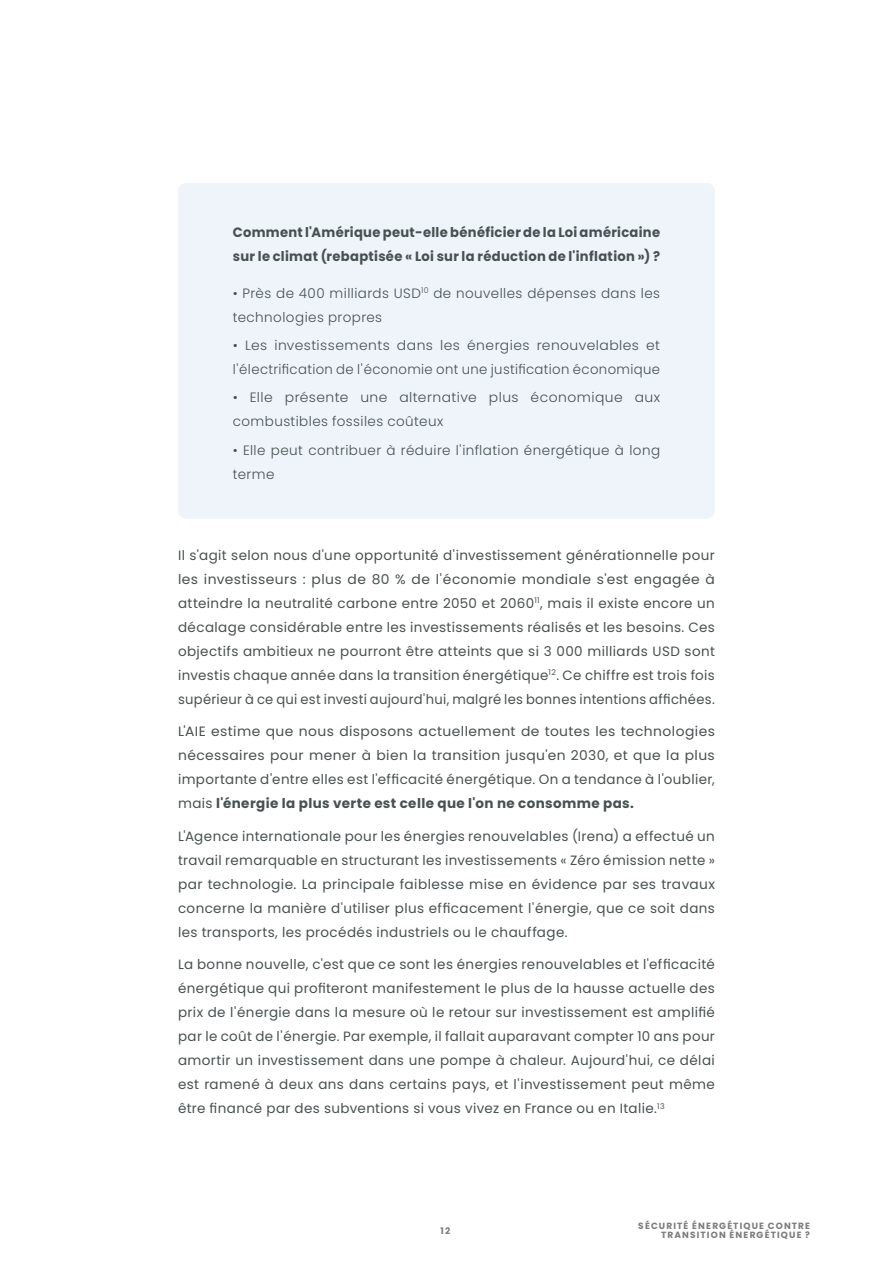
<style>
.page{position:relative;width:893px;height:1263px;background:#fff}
.page>*{position:absolute;margin:0;border:0;box-sizing:border-box;transform-origin:0 0}
.t1{font:13.5px/24px "Poppins";letter-spacing:.03em;color:#475151;text-align:justify}
.t2{font:300 13.5px/24px "Poppins";letter-spacing:.03em;color:#475151}
.t3{font:700 13.5px/24px "Poppins";letter-spacing:.025em;color:#475151}
.t4{font:700 9px/9px "Poppins";letter-spacing:.13em;color:#7c7b7b;text-align:right}
.s1{font-weight:700}
</style>
<div class="page">
<div style="left:178px;top:183px;width:537px;height:336px;background:#eef4f9;border-radius:9px"></div>
<p class="t3" style="left:233px;top:220px;width:429px">Comment l'Amérique peut-elle bénéficier de la Loi américaine sur le climat (rebaptisée « Loi sur la réduction de l'inflation ») ?</p>
<p class="t2" style="left:233px;top:281px;width:429px">• Près de 400 milliards USD<sup>10</sup> de nouvelles dépenses dans les technologies propres</p>
<p class="t2" style="left:233px;top:333px;width:429px">• Les investissements dans les énergies renouvelables et l'électrification de l'économie ont une justification économique</p>
<p class="t2" style="left:233px;top:386px;width:429px">• Elle présente une alternative plus économique aux combustibles fossiles coûteux</p>
<p class="t2" style="left:233px;top:438px;width:429px">• Elle peut contribuer à réduire l'inflation énergétique à long terme</p>
<p class="t1" style="left:178px;top:543px;width:538px">Il s'agit selon nous d'une opportunité d'investissement générationnelle pour les investisseurs : plus de 80 % de l'économie mondiale s'est engagée à atteindre la neutralité carbone entre 2050 et 2060<sup>11</sup>, mais il existe encore un décalage considérable entre les investissements réalisés et les besoins. Ces objectifs ambitieux ne pourront être atteints que si 3 000 milliards USD sont investis chaque année dans la transition énergétique<sup>12</sup>. Ce chiffre est trois fois supérieur à ce qui est investi aujourd'hui, malgré les bonnes intentions affichées.</p>
<p class="t1" style="left:178px;top:720px;width:538px">L'AIE estime que nous disposons actuellement de toutes les technologies nécessaires pour mener à bien la transition jusqu'en 2030, et que la plus importante d'entre elles est l'efficacité énergétique. On a tendance à l'oublier, mais <span class="s1">l'énergie la plus verte est celle que l'on ne consomme pas.</span></p>
<p class="t1" style="left:178px;top:824px;width:538px">L'Agence internationale pour les énergies renouvelables (Irena) a effectué un travail remarquable en structurant les investissements « Zéro émission nette » par technologie. La principale faiblesse mise en évidence par ses travaux concerne la manière d'utiliser plus efficacement l'énergie, que ce soit dans les transports, les procédés industriels ou le chauffage.</p>
<p class="t1" style="left:178px;top:953px;width:538px">La bonne nouvelle, c'est que ce sont les énergies renouvelables et l'efficacité énergétique qui profiteront manifestement le plus de la hausse actuelle des prix de l'énergie dans la mesure où le retour sur investissement est amplifié par le coût de l'énergie. Par exemple, il fallait auparavant compter 10 ans pour amortir un investissement dans une pompe à chaleur. Aujourd'hui, ce délai est ramené à deux ans dans certains pays, et l'investissement peut même être financé par des subventions si vous vivez en France ou en Italie.<sup>13</sup></p>
<p class="t4" style="left:441px;top:1226px;width:11px">12</p>
<p class="t4" style="left:638px;top:1221px;width:173px">SÉCURITÉ ÉNERGÉTIQUE CONTRE<br>TRANSITION ÉNERGÉTIQUE ?</p>
</div>
